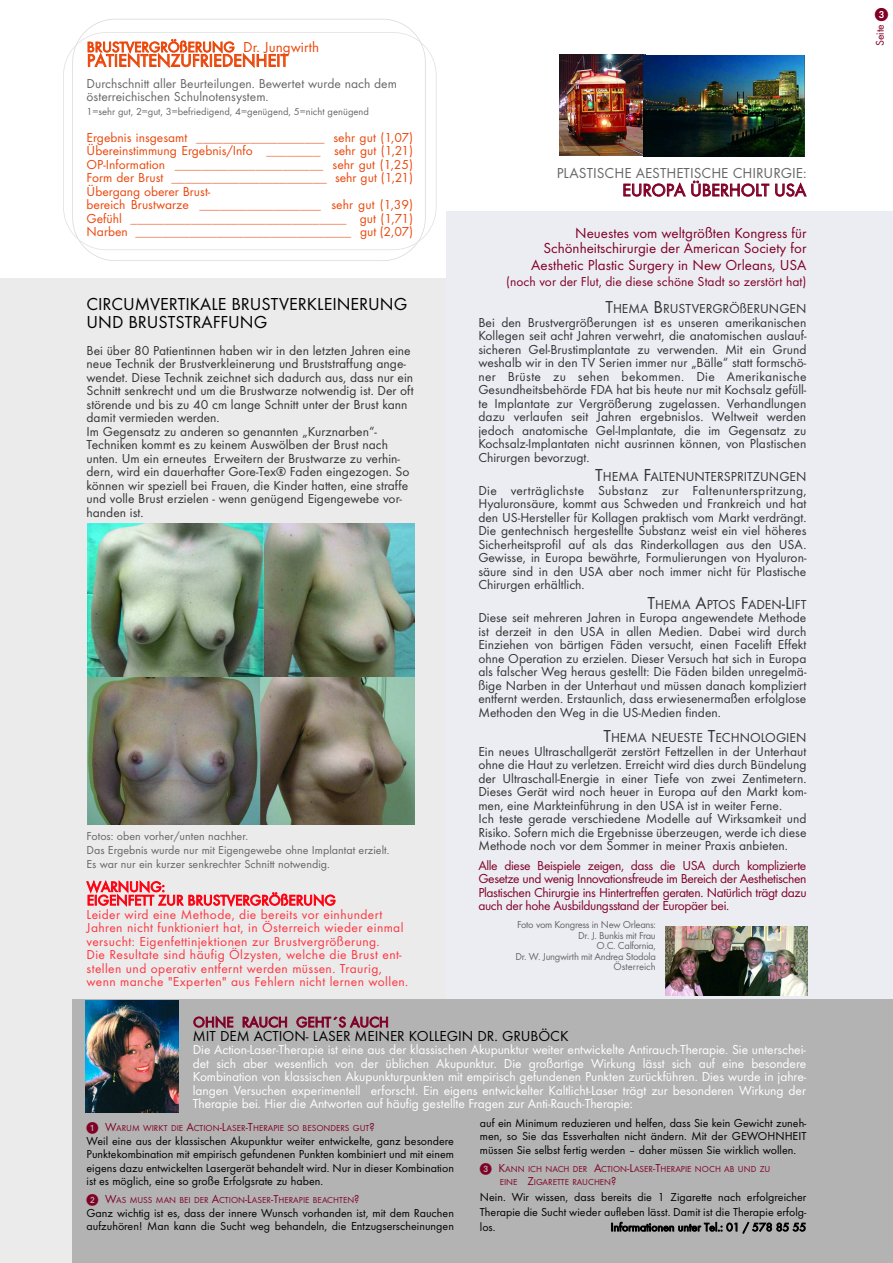
<style>
.page{position:relative;width:893px;height:1263px;background:#fff}
.page>*{position:absolute;margin:0;border:0;box-sizing:border-box;transform-origin:0 0}
.t1{font:18px/18px "Futura T";color:#000}
.t2{font:18px "Futura T";color:#eb460a}
.t3{font:18px "Futura T";color:#800125}
.t4{font:15px/15px "Futura T";color:#800125;text-align:right}
.t5{font:15px "Futura T";color:#000}
.t6{font:15px/13.5px "Futura T";color:#ff0111}
.t7{font:15px "Futura T";color:#666}
.t8{font:15px "Futura T";color:#eb460a}
.t9{font:13.5px/13.5px "Futura T";color:#333;text-align:justify}
.t10{font:13.5px/13.5px "Futura T";letter-spacing:-.005em;color:#fff;text-align:justify}
.t11{font:13.5px/13.5px "Futura T";color:#eb460a}
.t12{font:13.5px/13.5px "Futura T";letter-spacing:.03em;color:#ff3440}
.t13{font:13.5px/13.5px "Futura T";color:#800125;text-align:right}
.t14{font:13.5px/13.5px "Futura T";color:#666}
.t15{font:12px/13.5px "Futura T";color:#000;text-align:justify}
.t16{font:12px/14.4px "Futura T";color:#666}
.t17{font:11.55px "Futura T";color:#800125}
.t18{font:10.5px/10.5px "Futura T";letter-spacing:-.025em;color:#666;text-align:right}
.t19{font:10.5px "Futura T";color:#666}
.t20{font:9px/13.5px "Futura T";color:#800125}
.s1{color:#f3906c}
.s2{font-size:18px;color:#333}
.s3{color:#333}
.s4{font-size:18px}
.s5{font-size:12px}
</style>
<div class="page">
<div style="left:0;top:278px;width:454px;height:985px;background:#ebebeb"></div>
<div style="left:446px;top:212px;width:447px;height:1051px;background:#ecedf3"></div>
<div style="left:72px;top:999px;width:821px;height:264px;background:#b3b3b3"></div>
<svg style="left:85px;top:19px;width:328px;height:242px"></svg>
<svg style="left:63px;top:32px;width:374px;height:218px"></svg>
<img style="left:88px;top:524px;width:327px;height:301px">
<img style="left:666px;top:927px;width:142px;height:68px">
<img style="left:559px;top:55px;width:246px;height:101px">
<img style="left:85px;top:1000px;width:94px;height:112px">
<p class="t8" style="left:87px;top:38px;width:234px">BRUSTVERGRÖßERUNG Dr. Jungwirth</p>
<h1 class="t2" style="left:87px;top:50px;width:203px">PATIENTENZUFRIEDENHEIT</h1>
<p class="t14" style="left:87px;top:76px;width:312px">Durchschnitt aller Beurteilungen. Bewertet wurde nach dem österreichischen Schulnotensystem.</p>
<p class="t19" style="left:87px;top:105px;width:284px">1=sehr gut, 2=gut, 3=befriedigend, 4=genügend, 5=nicht genügend</p>
<p class="t11" style="left:87px;top:130px;width:328px">Ergebnis insgesamt <span class="s1">___________________</span> sehr gut (1,07)<br>Übereinstimmung Ergebnis/Info <span class="s1">________</span> sehr gut (1,21)<br>OP-Information <span class="s1">______________________</span> sehr gut (1,25)<br>Form der Brust <span class="s1">_______________________</span> sehr gut (1,21)<br>Übergang oberer Brust-<br>bereich Brustwarze <span class="s1">__________________</span> sehr gut (1,39)<br>Gefühl <span class="s1">________________________________</span> gut (1,71)<br>Narben <span class="s1">________________________________</span> gut (2,07)</p>
<h1 class="t1" style="left:87px;top:295px;width:322px">CIRCUMVERTIKALE BRUSTVERKLEINERUNG<br>UND BRUSTSTRAFFUNG</h1>
<p class="t9" style="left:87px;top:343px;width:329px;text-align:left">Bei über 80 Patientinnen haben wir in den letzten Jahren eine neue Technik der Brustverkleinerung und Bruststraffung ange&shy;wendet. Diese Technik zeichnet sich dadurch aus, dass nur ein Schnitt senkrecht und um die Brustwarze notwendig ist. Der oft störende und bis zu 40 cm lange Schnitt unter der Brust kann damit vermieden werden.<br>Im Gegensatz zu anderen so genannten „Kurznarben“- Techniken kommt es zu keinem Auswölben der Brust nach unten. Um ein erneutes Erweitern der Brustwarze zu verhin&shy;dern, wird ein dauerhafter Gore-Tex® Faden eingezogen. So können wir speziell bei Frauen, die Kinder hatten, eine straffe und volle Brust erzielen - wenn genügend Eigengewebe vor&shy;handen ist.</p>
<p class="t16" style="left:87px;top:828px;width:304px">Fotos: oben vorher/unten nachher.<br>Das Ergebnis wurde nur mit Eigengewebe ohne Implantat erzielt.<br>Es war nur ein kurzer senkrechter Schnitt notwendig.</p>
<p class="t6" style="left:87px;top:880px;width:251px">WARNUNG:<br>EIGENFETT ZUR BRUSTVERGRÖßERUNG</p>
<p class="t12" style="left:87px;top:907px;width:323px">Leider wird eine Methode, die bereits vor einhundert Jahren nicht funktioniert hat, in Österreich wieder einmal versucht: Eigenfettinjektionen zur Brustvergrößerung.<br>Die Resultate sind häufig Ölzysten, welche die Brust ent&shy;stellen und operativ entfernt werden müssen. Traurig, wenn manche "Experten" aus Fehlern nicht lernen wollen.</p>
<p class="t7" style="left:557px;top:164px;width:251px">PLASTISCHE AESTHETISCHE CHIRURGIE:</p>
<h1 class="t3" style="left:622px;top:179px;width:185px">EUROPA ÜBERHOLT USA</h1>
<p class="t4" style="left:543px;top:226px;width:265px">Neuestes vom weltgrößten Kongress für<br>Schönheitschirurgie der American Society for</p>
<p class="t4" style="left:531px;top:257px;width:277px">Aesthetic Plastic Surgery in New Orleans, USA</p>
<p class="t13" style="left:506px;top:268px;width:302px;line-height:27px">(noch vor der Flut, die diese schöne Stadt so zerstört hat)<br><span class="s2">T</span><span class="s3">HEMA</span> <span class="s2">B</span><span class="s3">RUSTVERGRÖßERUNGEN</span></p>
<p class="t9" style="left:478px;top:315px;width:330px">Bei den Brustvergrößerungen ist es unseren amerikanischen Kollegen seit acht Jahren verwehrt, die anatomischen auslauf&shy;sicheren Gel-Brustimplantate zu verwenden. Mit ein Grund weshalb wir in den TV Serien immer nur „Bälle“ statt formschö&shy;ner Brüste zu sehen bekommen. Die Amerikanische Gesundheitsbehörde FDA hat bis heute nur mit Kochsalz gefüll&shy;te Implantate zur Vergrößerung zugelassen. Verhandlungen dazu verlaufen seit Jahren ergebnislos. Weltweit werden jedoch anatomische Gel-Implantate, die im Gegensatz zu Kochsalz-Implantaten nicht ausrinnen können, von Plastischen Chirurgen bevorzugt.</p>
<p class="t9" style="left:478px;top:470px;width:330px;text-indent:117px"><span class="s4">T</span>HEMA <span class="s4">F</span>ALTENUNTERSPRITZUNGEN Die verträglichste Substanz zur Faltenunterspritzung, Hyaluronsäure, kommt aus Schweden und Frankreich und hat den US-Hersteller für Kollagen praktisch vom Markt verdrängt.<br>Die gentechnisch hergestellte Substanz weist ein viel höheres Sicherheitsprofil auf als das Rinderkollagen aus den USA.<br>Gewisse, in Europa bewährte, Formulierungen von Hyaluron&shy;säure sind in den USA aber noch immer nicht für Plastische Chirurgen erhältlich.</p>
<p class="t9" style="left:478px;top:597px;width:330px;text-indent:169px"><span class="s4">T</span>HEMA <span class="s4">A</span>PTOS <span class="s4">F</span>ADEN<span class="s4">-L</span>IFT Diese seit mehreren Jahren in Europa angewendete Methode ist derzeit in den USA in allen Medien. Dabei wird durch Einziehen von bärtigen Fäden versucht, einen Facelift Effekt ohne Operation zu erzielen. Dieser Versuch hat sich in Europa als falscher Weg heraus gestellt: Die Fäden bilden unregelmä&shy;ßige Narben in der Unterhaut und müssen danach kompliziert entfernt werden. Erstaunlich, dass erwiesenermaßen erfolglose Methoden den Weg in die US-Medien finden.</p>
<p class="t9" style="left:478px;top:731px;width:330px;text-align:left;text-indent:125px"><span class="s4">T</span>HEMA NEUESTE <span class="s4">T</span>ECHNOLOGIEN Ein neues Ultraschallgerät zerstört Fettzellen in der Unterhaut ohne die Haut zu verletzen. Erreicht wird dies durch Bündelung der Ultraschall-Energie in einer Tiefe von zwei Zentimetern.<br>Dieses Gerät wird noch heuer in Europa auf den Markt kom&shy;men, eine Markteinführung in den USA ist in weiter Ferne.<br>Ich teste gerade verschiedene Modelle auf Wirksamkeit und Risiko. Sofern mich die Ergebnisse überzeugen, werde ich diese Methode noch vor dem Sommer in meiner Praxis anbieten.</p>
<p class="t13" style="left:478px;top:858px;width:330px;text-align:justify">Alle diese Beispiele zeigen, dass die USA durch komplizierte Gesetze und wenig Innovationsfreude im Bereich der Aesthetischen Plastischen Chirurgie ins Hintertreffen geraten. Natürlich trägt dazu auch der hohe Ausbildungsstand der Europäer bei.</p>
<p class="t18" style="left:515px;top:919px;width:142px">Foto vom Kongress in New Orleans:<br>Dr. J. Bunkis mit Frau<br>O.C. Calfornia,<br>Dr. W. Jungwirth mit Andrea Stodola<br>Österreich</p>
<p class="t4" style="left:193px;top:1014px;width:197px">OHNE RAUCH GEHT´S AUCH</p>
<p class="t5" style="left:193px;top:1027px;width:377px">MIT DEM ACTION- LASER MEINER KOLLEGIN DR. GRUBÖCK</p>
<p class="t10" style="left:193px;top:1043px;width:615px">Die Action-Laser-Therapie ist eine aus der klassischen Akupunktur weiter entwickelte Antirauch-Therapie. Sie unterschei&shy;det sich aber wesentlich von der üblichen Akupunktur. Die großartige Wirkung lässt sich auf eine besondere Kombination von klassischen Akupunkturpunkten mit empirisch gefundenen Punkten zurückführen. Dies wurde in jahre&shy;langen Versuchen experimentell erforscht. Ein eigens entwickelter Kaltlicht-Laser trägt zur besonderen Wirkung der Therapie bei. Hier die Antworten auf häufig gestellte Fragen zur Anti-Rauch-Therapie:</p>
<p class="t20" style="left:105px;top:1121px;width:271px"><span class="s5">W</span>ARUM WIRKT DIE <span class="s5">A</span>CTION<span class="s5">-L</span>ASER<span class="s5">-T</span>HERAPIE SO BESONDERS GUT<span class="s5">?</span></p>
<p class="t15" style="left:87px;top:1134px;width:369px">Weil eine aus der klassischen Akupunktur weiter entwickelte, ganz besondere Punktekombination mit empirisch gefundenen Punkten kombiniert und mit einem eigens dazu entwickelten Lasergerät behandelt wird. Nur in dieser Kombination ist es möglich, eine so große Erfolgsrate zu haben.</p>
<p class="t20" style="left:105px;top:1193px;width:256px"><span class="s5">W</span>AS MUSS MAN BEI DER <span class="s5">A</span>CTION<span class="s5">-L</span>ASER<span class="s5">-T</span>HERAPIE BEACHTEN<span class="s5">?</span></p>
<p class="t15" style="left:87px;top:1206px;width:369px">Ganz wichtig ist es, dass der innere Wunsch vorhanden ist, mit dem Rauchen aufzuhören! Man kann die Sucht weg behandeln, die Entzugserscheinungen</p>
<p class="t15" style="left:480px;top:1116px;width:328px">auf ein Minimum reduzieren und helfen, dass Sie kein Gewicht zuneh&shy;men, so Sie das Essverhalten nicht ändern. Mit der GEWOHNHEIT müssen Sie selbst fertig werden – daher müssen Sie wirklich wollen.</p>
<p class="t20" style="left:498px;top:1162px;width:273px"><span class="s5">K</span>ANN ICH NACH DER <span class="s5">A</span>CTION<span class="s5">-L</span>ASER<span class="s5">-T</span>HERAPIE NOCH AB UND ZU<br>EINE <span class="s5">Z</span>IGARETTE RAUCHEN<span class="s5">?</span></p>
<p class="t15" style="left:480px;top:1189px;width:328px;line-height:15.3px">Nein. Wir wissen, dass bereits die 1 Zigarette nach erfolgreicher Therapie die Sucht wieder aufleben lässt. Damit ist die Therapie erfolg&shy;los.</p>
<p class="t15" style="left:611px;top:1220px;width:197px">Informationen unter Tel.: 01 / 578 85 55</p>
<p class="t17" style="left:873px;top:46px;width:24px;rotate:-90deg">Seite</p>
</div>
